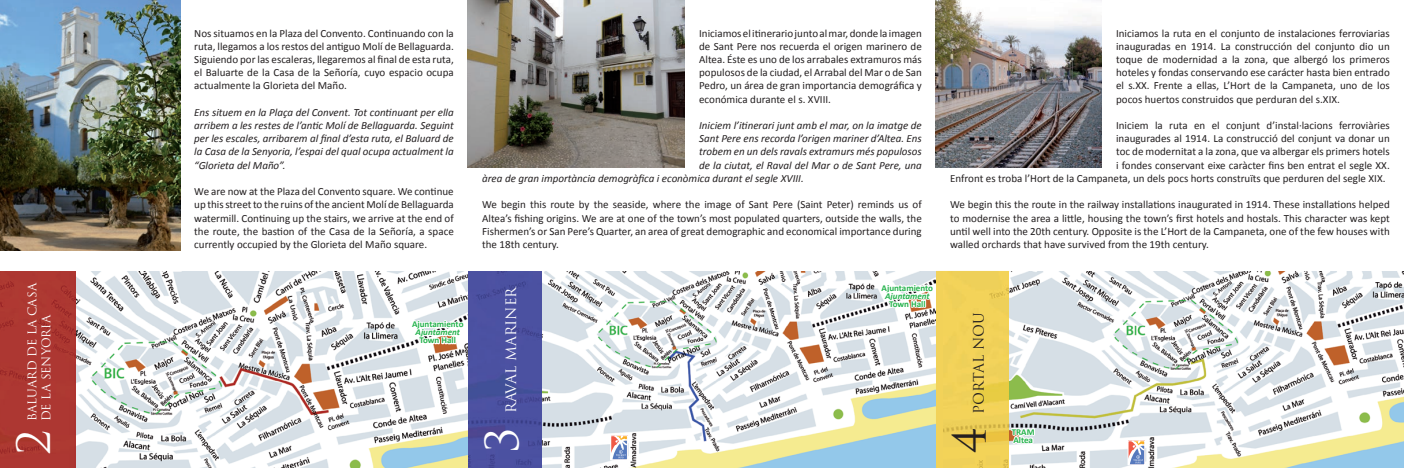
<style>
.page{position:relative;width:1404px;height:468px;background:#fff}
.page>*{position:absolute;margin:0;border:0;box-sizing:border-box;transform-origin:0 0}
.t1{font:44.7px "Trajan Pro";color:#fff}
.t2{font:44.7px "Trajan Pro";color:#231f20}
.t3{font:14.1px "Trajan Pro";color:#fff}
.t4{font:14.1px "Trajan Pro";letter-spacing:-.025em;color:#231f20}
.t5{font:11.8px/14.1px "Trajan Pro";color:#fff}
.t6{font:11px/13.2px "Calibri";color:#231f20;text-align:justify}
.t7{font:italic 11px/13.2px "Calibri";color:#231f20;text-align:justify}
.t8{font:700 9px/8px "Calibri";color:#23b24b}
.t9{font:italic 700 9px "Calibri";color:#23b24b}
</style>
<div class="page">
<img style="left:0;top:271px;width:879px;height:197px">
<hr style="left:0;top:271px;width:76px;height:1px;background:#ae3932">
<hr style="left:468px;top:271px;width:73px;height:1px;background:#4c52a3">
<img style="left:1035px;top:271px;width:368px;height:197px">
<img style="left:0;top:0;width:180px;height:250px">
<img style="left:468px;top:0;width:217px;height:167px">
<img style="left:935px;top:0;width:166px;height:167px">
<svg style="left:410px;top:301px;width:55px;height:56px"></svg>
<svg style="left:879px;top:271px;width:156px;height:197px"></svg>
<svg style="left:610px;top:435px;width:17px;height:24px"></svg>
<svg style="left:1127px;top:441px;width:17px;height:24px"></svg>
<p class="t6" style="left:194px;top:26px;width:261px">Nos situamos en la Plaza del Convento. Continuando con la ruta, llegamos a los restos del antiguo Molí de Bellaguarda.<br>Siguiendo por las escaleras, llegaremos al final de esta ruta, el Baluarte de la Casa de la Señoría, cuyo espacio ocupa actualmente la Glorieta del Maño.</p>
<p class="t7" style="left:194px;top:105px;width:261px">Ens situem en la Plaça del Convent. Tot continuant per ella arribem a les restes de l’antic Molí de Bellaguarda. Seguint per les escales, arribarem al final d’esta ruta, el Baluard de la Casa de la Senyoria, l’espai del qual ocupa actualment la “Glorieta del Maño”.</p>
<p class="t6" style="left:194px;top:185px;width:261px">We are now at the Plaza del Convento square. We continue up this street to the ruins of the ancient Molí de Bellaguarda watermill. Continuing up the stairs, we arrive at the end of the route, the bastion of the Casa de la Señoría, a space currently occupied by the Glorieta del Maño square.</p>
<p class="t6" style="left:699px;top:26px;width:224px">Iniciamos el itinerario junto al mar, donde la imagen de Sant Pere nos recuerda el origen marinero de Altea. Éste es uno de los arrabales extramuros más populosos de la ciudad, el Arrabal del Mar o de San Pedro, un área de gran importancia demográfica y económica durante el s. XVIII.</p>
<p class="t7" style="left:699px;top:118px;width:224px">Iniciem l’itinerari junt amb el mar, on la imatge de</p>
<p class="t7" style="left:699px;top:132px;width:224px">Sant Pere ens recorda l’origen mariner d’Altea. Ens</p>
<p class="t7" style="left:699px;top:145px;width:224px">trobem en un dels ravals extramurs més populosos</p>
<p class="t7" style="left:699px;top:158px;width:224px">de la ciutat, el Raval del Mar o de Sant Pere, una</p>
<p class="t7" style="left:482px;top:171px;width:323px">àrea de gran importància demogràfica i econòmica durant el segle XVIII.</p>
<p class="t6" style="left:482px;top:198px;width:441px">We begin this route by the seaside, where the image of Sant Pere (Saint Peter) reminds us of Altea’s fishing origins. We are at one of the town’s most populated quarters, outside the walls, the Fishermen’s or San Pere’s Quarter, an area of great demographic and economical importance during the 18th century.</p>
<p class="t5" style="left:25px;top:421px;width:140px;rotate:-90deg">BALUARD DE LA CASA<br>DE LA SENYORIA</p>
<p class="t3" style="left:502px;top:413px;width:129px;rotate:-90deg">RAVAL MARINER</p>
<p class="t8" style="left:412px;top:320px;width:53px">Ajuntamiento</p>
<p class="t9" style="left:415px;top:326px;width:46px">Ajuntament</p>
<p class="t8" style="left:419px;top:336px;width:38px">Town Hall</p>
<p class="t8" style="left:881px;top:284px;width:53px">Ajuntamiento</p>
<p class="t9" style="left:885px;top:290px;width:46px">Ajuntament</p>
<p class="t8" style="left:889px;top:300px;width:38px">Town Hall</p>
<p class="t6" style="left:1115px;top:26px;width:275px">Iniciamos la ruta en el conjunto de instalaciones ferroviarias inauguradas en 1914. La construcción del conjunto dio un toque de modernidad a la zona, que albergó los primeros hoteles y fondas conservando ese carácter hasta bien entrado el s.XX. Frente a ellas, L’Hort de la Campaneta, uno de los pocos huertos construidos que perduran del s.XIX.</p>
<p class="t6" style="left:1115px;top:119px;width:275px">Iniciem la ruta en el conjunt d’instal·lacions ferroviàries</p>
<p class="t6" style="left:1115px;top:132px;width:275px">inaugurades al 1914. La construcció del conjunt va donar un</p>
<p class="t6" style="left:1115px;top:145px;width:275px">toc de modernitat a la zona, que va albergar els primers hotels</p>
<p class="t6" style="left:1115px;top:158px;width:275px">i fondes conservant eixe caràcter fins ben entrat el segle XX.</p>
<p class="t6" style="left:950px;top:172px;width:437px">Enfront es troba l’Hort de la Campaneta, un dels pocs horts construïts que perduren del segle XIX.</p>
<p class="t6" style="left:950px;top:198px;width:441px">We begin this the route in the railway installations inaugurated in 1914. These installations helped to modernise the area a little, housing the town’s first hotels and hostals. This character was kept until well into the 20th century. Opposite is the L’Hort de la Campaneta, one of the few houses with walled orchards that have survived from the 19th century.</p>
<p class="t4" style="left:969px;top:413px;width:103px;rotate:-90deg">PORTAL NOU</p>
<h1 class="t1" style="left:5px;top:455px;width:27px;rotate:-90deg">2</h1>
<h1 class="t1" style="left:474px;top:452px;width:27px;rotate:-90deg">3</h1>
<h1 class="t2" style="left:941px;top:453px;width:27px;rotate:-90deg">4</h1>
<p class="t8" style="left:1011px;top:428px;width:24px">TRAM<br>Altea</p>
</div>
